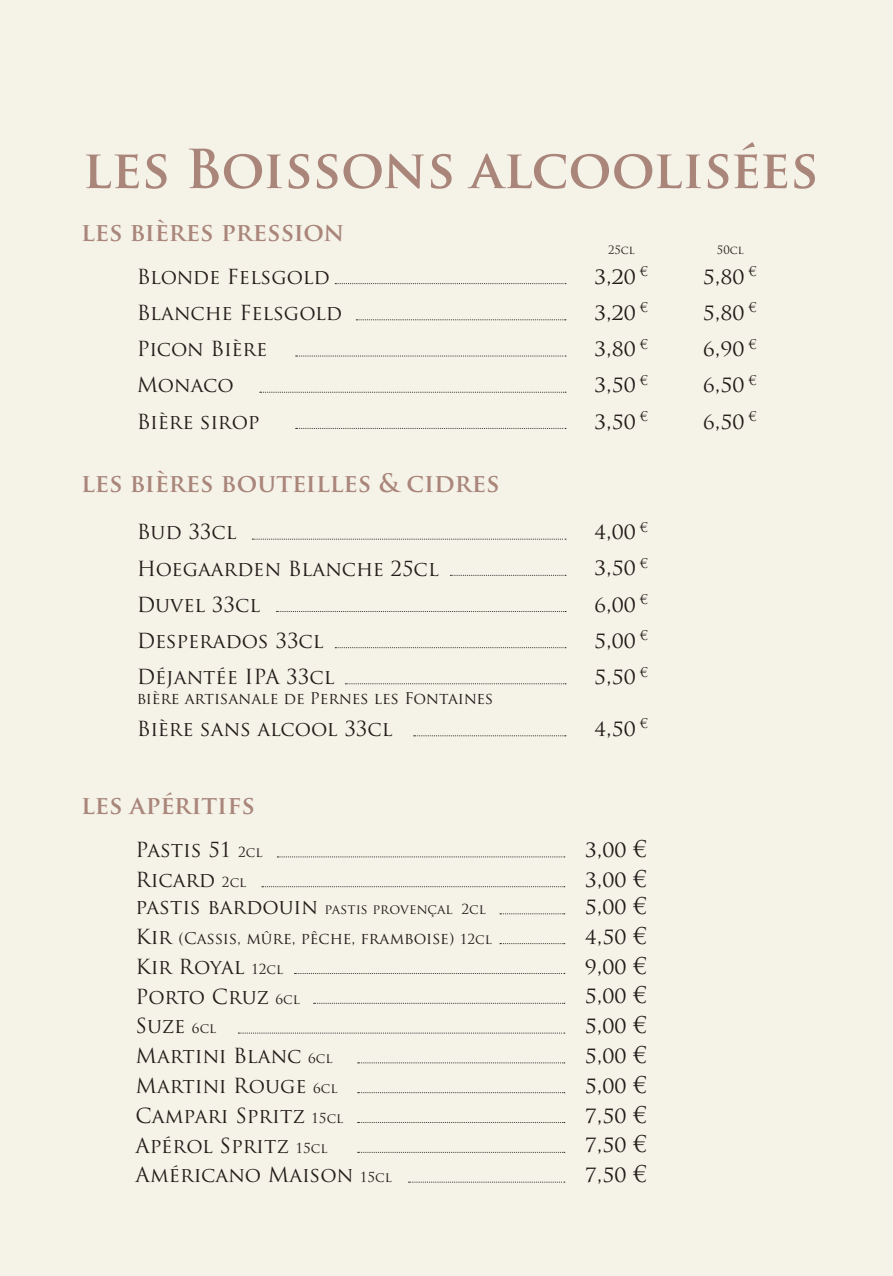
<style>
.page{position:relative;width:893px;height:1276px;background:#f5f2e8}
.page>*{position:absolute;margin:0;border:0;box-sizing:border-box;transform-origin:0 0}
.t1{font:700 52.43px "Trajan Pro";color:#a9857a}
.t2{font:700 24.97px "Trajan Pro";color:#a9857a}
.t3{font:22.5px "Trajan Pro";color:#241c19}
.t4{font:20.25px "Trajan Pro";color:#241c19}
.t5{font:20.25px "Trajan Pro";letter-spacing:-.02em;color:#241c19}
.t6{font:15.75px "Trajan Pro";color:#241c19}
.t7{font:13.5px "Trajan Pro";color:#241c19}
.t8{font:11.25px "Trajan Pro";color:#241c19}
.s1{font-size:13.5px}
.s2{font-size:20.25px}
</style>
<div class="page">
<svg style="left:335px;top:283px;width:231px;height:1px"></svg>
<svg style="left:356px;top:319px;width:210px;height:1px"></svg>
<svg style="left:296px;top:356px;width:270px;height:1px"></svg>
<svg style="left:260px;top:392px;width:306px;height:1px"></svg>
<svg style="left:296px;top:428px;width:270px;height:1px"></svg>
<svg style="left:252px;top:539px;width:314px;height:1px"></svg>
<svg style="left:450px;top:575px;width:116px;height:1px"></svg>
<svg style="left:276px;top:611px;width:290px;height:1px"></svg>
<svg style="left:335px;top:647px;width:231px;height:1px"></svg>
<svg style="left:345px;top:683px;width:221px;height:1px"></svg>
<svg style="left:414px;top:735px;width:152px;height:1px"></svg>
<svg style="left:277px;top:856px;width:288px;height:1px"></svg>
<svg style="left:262px;top:886px;width:303px;height:1px"></svg>
<svg style="left:500px;top:913px;width:65px;height:1px"></svg>
<svg style="left:500px;top:943px;width:65px;height:1px"></svg>
<svg style="left:294px;top:973px;width:271px;height:1px"></svg>
<svg style="left:314px;top:1003px;width:251px;height:1px"></svg>
<svg style="left:238px;top:1032px;width:327px;height:1px"></svg>
<svg style="left:358px;top:1062px;width:207px;height:1px"></svg>
<svg style="left:358px;top:1092px;width:207px;height:1px"></svg>
<svg style="left:358px;top:1122px;width:207px;height:1px"></svg>
<svg style="left:358px;top:1152px;width:207px;height:1px"></svg>
<svg style="left:408px;top:1181px;width:157px;height:1px"></svg>
<p class="t1" style="left:83px;top:136px;width:737px">les Boissons alcoolisées</p>
<p class="t2" style="left:81px;top:216px;width:265px">les bières pression</p>
<p class="t4" style="left:137px;top:264px;width:195px">Blonde Felsgold</p>
<p class="t3" style="left:594px;top:261px;width:55px">3,20 <sup>€</sup></p>
<p class="t3" style="left:703px;top:261px;width:55px">5,80 <sup>€</sup></p>
<p class="t4" style="left:137px;top:300px;width:207px">Blanche Felsgold</p>
<p class="t3" style="left:594px;top:297px;width:55px">3,20 <sup>€</sup></p>
<p class="t3" style="left:703px;top:297px;width:55px">5,80 <sup>€</sup></p>
<p class="t4" style="left:137px;top:336px;width:132px">Picon Bière</p>
<p class="t3" style="left:594px;top:334px;width:55px">3,80 <sup>€</sup></p>
<p class="t3" style="left:703px;top:334px;width:55px">6,90 <sup>€</sup></p>
<p class="t4" style="left:137px;top:372px;width:99px">Monaco</p>
<p class="t3" style="left:594px;top:370px;width:55px">3,50 <sup>€</sup></p>
<p class="t3" style="left:703px;top:370px;width:55px">6,50 <sup>€</sup></p>
<p class="t5" style="left:137px;top:408px;width:124px">Bière sirop</p>
<p class="t3" style="left:594px;top:406px;width:55px">3,50 <sup>€</sup></p>
<p class="t3" style="left:703px;top:406px;width:55px">6,50 <sup>€</sup></p>
<p class="t2" style="left:81px;top:467px;width:420px">les bières bouteilles &amp; cidres</p>
<p class="t4" style="left:137px;top:519px;width:101px">Bud 33cl</p>
<p class="t3" style="left:594px;top:517px;width:55px">4,00 <sup>€</sup></p>
<p class="t4" style="left:137px;top:555px;width:304px">Hoegaarden Blanche 25cl</p>
<p class="t3" style="left:594px;top:553px;width:55px">3,50 <sup>€</sup></p>
<p class="t4" style="left:137px;top:591px;width:125px">Duvel 33cl</p>
<p class="t3" style="left:594px;top:589px;width:55px">6,00 <sup>€</sup></p>
<p class="t4" style="left:137px;top:628px;width:189px">Desperados 33cl</p>
<p class="t3" style="left:594px;top:625px;width:55px">5,00 <sup>€</sup></p>
<p class="t4" style="left:137px;top:664px;width:199px">Déjantée IPA 33cl</p>
<p class="t6" style="left:137px;top:688px;width:358px">bière artisanale de Pernes les Fontaines</p>
<p class="t8" style="left:608px;top:243px;width:28px">25cl</p>
<p class="t8" style="left:717px;top:243px;width:28px">50cl</p>
<p class="t3" style="left:594px;top:661px;width:55px">5,50 <sup>€</sup></p>
<p class="t4" style="left:137px;top:716px;width:257px">Bière sans alcool 33cl</p>
<p class="t3" style="left:594px;top:713px;width:55px">4,50 <sup>€</sup></p>
<p class="t2" style="left:81px;top:789px;width:175px">les apéritifs</p>
<p class="t4" style="left:136px;top:837px;width:129px">Pastis 51 <span class="s1">2cl</span></p>
<p class="t3" style="left:585px;top:834px;width:63px">3,00 €</p>
<p class="t4" style="left:136px;top:867px;width:112px">Ricard <span class="s1">2cl</span></p>
<p class="t3" style="left:585px;top:864px;width:63px">3,00 €</p>
<p class="t7" style="left:136px;top:900px;width:352px"><span class="s2">pastis bardouin</span> pastis provençal 2cl</p>
<p class="t3" style="left:585px;top:891px;width:63px">5,00 €</p>
<p class="t6" style="left:136px;top:928px;width:358px"><span class="s2">Kir</span> (Cassis, mûre, pêche, framboise) <span class="s1">12cl</span></p>
<p class="t3" style="left:585px;top:921px;width:63px">4,50 €</p>
<p class="t4" style="left:136px;top:953px;width:149px">Kir Royal <span class="s1">12cl</span></p>
<p class="t3" style="left:585px;top:951px;width:63px">9,00 €</p>
<p class="t4" style="left:136px;top:983px;width:166px">Porto Cruz <span class="s1">6cl</span></p>
<p class="t3" style="left:585px;top:981px;width:63px">5,00 €</p>
<p class="t4" style="left:136px;top:1013px;width:82px">Suze <span class="s1">6cl</span></p>
<p class="t3" style="left:585px;top:1010px;width:63px">5,00 €</p>
<p class="t4" style="left:136px;top:1043px;width:198px">Martini Blanc <span class="s1">6cl</span></p>
<p class="t3" style="left:585px;top:1040px;width:63px">5,00 €</p>
<p class="t4" style="left:136px;top:1072px;width:204px">Martini Rouge <span class="s1">6cl</span></p>
<p class="t3" style="left:585px;top:1070px;width:63px">5,00 €</p>
<p class="t4" style="left:136px;top:1102px;width:209px">Campari Spritz <span class="s1">15cl</span></p>
<p class="t3" style="left:585px;top:1100px;width:63px">7,50 €</p>
<p class="t4" style="left:136px;top:1132px;width:194px">Apérol Spritz <span class="s1">15cl</span></p>
<p class="t3" style="left:585px;top:1130px;width:63px">7,50 €</p>
<p class="t4" style="left:136px;top:1162px;width:258px">Américano Maison <span class="s1">15cl</span></p>
<p class="t3" style="left:585px;top:1159px;width:63px">7,50 €</p>
</div>
